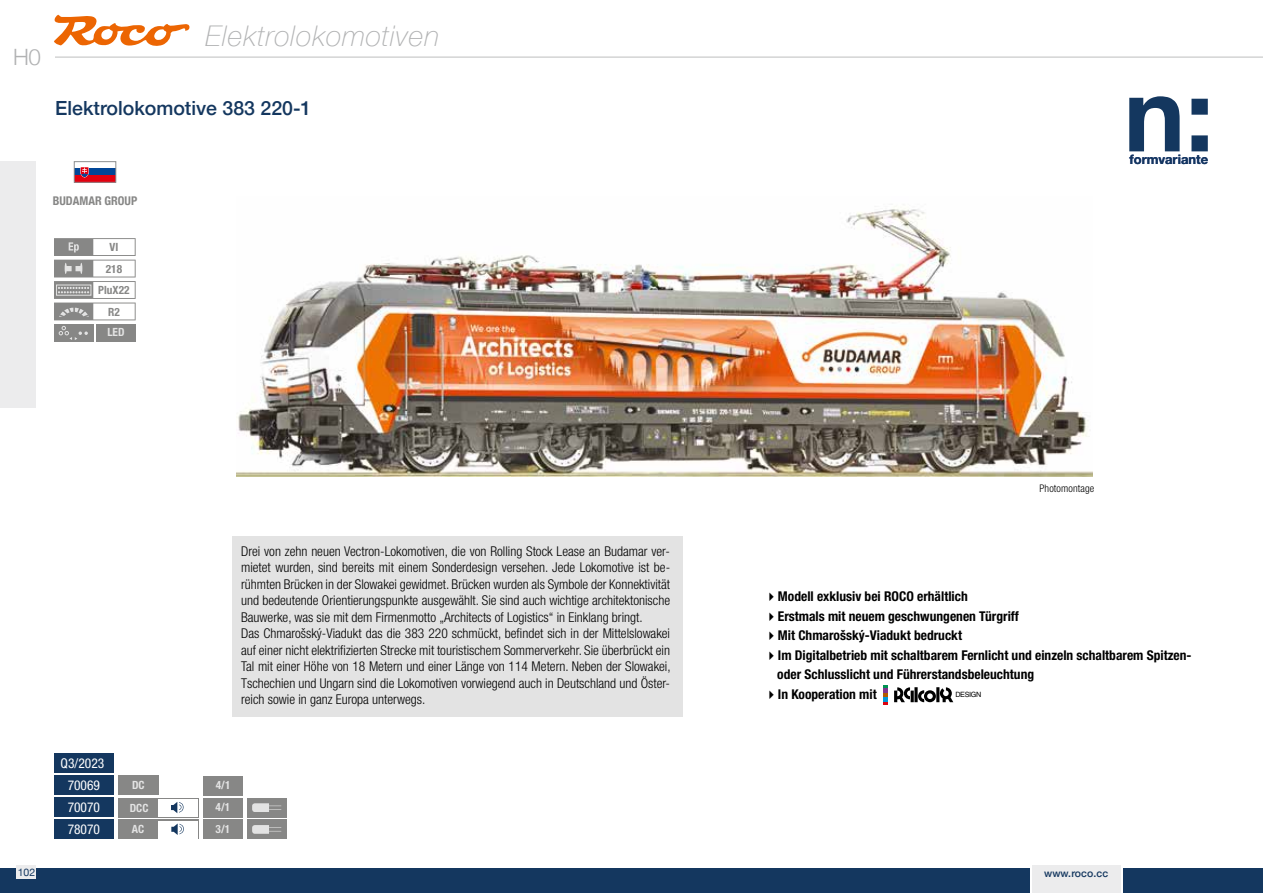
<style>
.page{position:relative;width:1263px;height:893px;background:#fff}
.page>*{position:absolute;margin:0;border:0;box-sizing:border-box;transform-origin:0 0}
.t1{font:700 103.95px "Helvetica Neue";color:#14375f}
.t2{font:italic 100 28.5px "Helvetica Neue";letter-spacing:.03em;color:#b1b2b3}
.t3{font:300 22.5px "Helvetica Neue";color:#b1b2b3}
.t4{font:500 19.5px "Helvetica Neue";color:#14375f}
.t5{font:300 condensed 13.5px/16.5px "Helvetica Neue LT Std";color:#000}
.t6{font:700 condensed 13.5px/19.5px "Helvetica Neue LT Std";color:#000}
.t7{font:condensed 13.5px "Helvetica Neue LT Std";color:#fff}
.t8{font:700 13.05px "Helvetica Neue";color:#1b327b}
.t9{font:700 condensed 12px "Helvetica Neue";color:#878786}
.t10{font:700 condensed 11.4px/21.9px "Helvetica Neue LT Std";color:#e3e3e3;text-align:justify}
.t11{font:700 condensed 11.4px/21.6px "Helvetica Neue LT Std";color:#878786;text-align:center}
.t12{font:300 condensed 10.5px "Helvetica Neue LT Std";letter-spacing:.01em;color:#000}
.t13{font:500 10.5px "Helvetica Neue";letter-spacing:.01em;color:#14375f}
.t14{font:10.5px "Helvetica Neue";color:#14375f}
.t15{font:7.2px "Helvetica";letter-spacing:-.05em;color:#000}
.s1{font-size:103.65px}
</style>
<div class="page">
<hr style="left:0;top:57px;width:1263px;height:1px;background:#bdbebe">
<svg style="left:54px;top:15px;width:136px;height:31px"></svg>
<div style="left:0;top:161px;width:36px;height:246px;background:#ececed"></div>
<div style="left:1032px;top:865px;width:89px;height:28px;background:#ececed"></div>
<div style="left:0;top:868px;width:1030px;height:25px;background:#14375f"></div>
<div style="left:1124px;top:868px;width:139px;height:25px;background:#14375f"></div>
<div style="left:17px;top:865px;width:19px;height:14px;background:#ececed"></div>
<div style="left:0;top:44px;width:54px;height:33px;background:#fff"></div>
<img style="left:237px;top:209px;width:856px;height:267px">
<div style="left:54px;top:820px;width:60px;height:19px;background:#14375f"></div>
<div style="left:54px;top:798px;width:60px;height:19px;background:#14375f"></div>
<div style="left:54px;top:776px;width:60px;height:19px;background:#14375f"></div>
<div style="left:54px;top:753px;width:60px;height:20px;background:#14375f"></div>
<svg style="left:54px;top:238px;width:82px;height:82px"></svg>
<div style="left:203px;top:776px;width:40px;height:19px;background:#878786"></div>
<div style="left:203px;top:798px;width:40px;height:19px;background:#878786"></div>
<div style="left:203px;top:820px;width:40px;height:19px;background:#878786"></div>
<div style="left:118px;top:776px;width:40px;height:19px;background:#878786"></div>
<div style="left:118px;top:798px;width:81px;height:19px;background:#878786"></div>
<div style="left:159px;top:799px;width:39px;height:17px;background:#fff"></div>
<svg style="left:171px;top:802px;width:12px;height:11px"></svg>
<div style="left:118px;top:820px;width:81px;height:19px;background:#878786"></div>
<div style="left:159px;top:821px;width:39px;height:17px;background:#fff"></div>
<svg style="left:171px;top:823px;width:13px;height:12px"></svg>
<div style="left:247px;top:798px;width:39px;height:19px;background:#878786"></div>
<svg style="left:252px;top:803px;width:29px;height:9px"></svg>
<div style="left:247px;top:820px;width:39px;height:19px;background:#878786"></div>
<svg style="left:252px;top:825px;width:29px;height:9px"></svg>
<div style="left:96px;top:324px;width:40px;height:17px;background:#878786"></div>
<div style="left:54px;top:324px;width:39px;height:17px;background:#878786"></div>
<svg style="left:59px;top:326px;width:29px;height:14px"></svg>
<div style="left:74px;top:168px;width:42px;height:7px;background:#014698"></div>
<div style="left:74px;top:175px;width:42px;height:7px;background:#e3000f"></div>
<svg style="left:80px;top:167px;width:9px;height:11px"></svg>
<div style="left:74px;top:161px;width:42px;height:22px;border:1px solid #8d8f90"></div>
<div style="left:232px;top:536px;width:450px;height:180px;background:#e3e3e3"></div>
<svg style="left:894px;top:687px;width:59px;height:15px"></svg>
<svg style="left:883px;top:685px;width:4px;height:19px"></svg>
<h3 class="t3" style="left:13px;top:39px;width:29px">H0</h3>
<h2 class="t2" style="left:206px;top:14px;width:235px">Elektrolokomotiven</h2>
<h3 class="t4" style="left:55px;top:93px;width:258px">Elektrolokomotive 383 220-1</h3>
<p class="t9" style="left:53px;top:191px;width:86px">BUDAMAR GROUP</p>
<p class="t11" style="left:106px;top:236px;width:18px">VI<br>218</p>
<p class="t11" style="left:108px;top:301px;width:13px">R2</p>
<p class="t11" style="left:98px;top:279px;width:33px">PluX22</p>
<p class="t10" style="left:107px;top:321px;width:19px">LED</p>
<p class="t7" style="left:61px;top:755px;width:45px">Q3/2023</p>
<p class="t7" style="left:68px;top:777px;width:34px">70069</p>
<p class="t7" style="left:68px;top:799px;width:34px">70070</p>
<p class="t7" style="left:68px;top:821px;width:34px">78070</p>
<p class="t10" style="left:132px;top:774px;width:14px">DC</p>
<p class="t10" style="left:132px;top:818px;width:14px">AC</p>
<p class="t10" style="left:130px;top:797px;width:20px">DCC</p>
<p class="t5" style="left:241px;top:543px;width:431px">Drei von zehn neuen Vectron-Lokomotiven, die von Rolling Stock Lease an Budamar ver&shy;mietet wurden, sind bereits mit einem Sonderdesign versehen. Jede Lokomotive ist be&shy;rühmten Brücken in der Slowakei gewidmet. Brücken wurden als Symbole der Konnektivität und bedeutende Orientierungspunkte ausgewählt. Sie sind auch wichtige architektonische Bauwerke, was sie mit dem Firmenmotto „Architects of Logistics“ in Einklang bringt.<br>Das Chmarošský-Viadukt das die 383 220 schmückt, befindet sich in der Mittelslowakei auf einer nicht elektrifizierten Strecke mit touristischem Sommerverkehr. Sie überbrückt ein Tal mit einer Höhe von 18 Metern und einer Länge von 114 Metern. Neben der Slowakei, Tschechien und Ungarn sind die Lokomotiven vorwiegend auch in Deutschland und Öster&shy;reich sowie in ganz Europa unterwegs.</p>
<p class="t10" style="left:216px;top:774px;width:16px">4/1<br>4/1<br>3/1</p>
<h1 class="t1" style="left:998px;top:33px;width:218px">n: <span class="s1">n:</span></h1>
<p class="t8" style="left:1129px;top:149px;width:80px">formvariante</p>
<p class="t12" style="left:1039px;top:482px;width:56px">Photomontage</p>
<p class="t6" style="left:764px;top:587px;width:205px">✔Modell exklusiv bei ROCO erhältlich</p>
<p class="t6" style="left:764px;top:606px;width:256px">✔Erstmals mit neuem geschwungenen Türgriff</p>
<p class="t6" style="left:764px;top:626px;width:199px">✔Mit Chmarošský-Viadukt bedruckt</p>
<p class="t6" style="left:777px;top:645px;width:416px;text-indent:-13px">✔Im Digitalbetrieb mit schaltbarem Fernlicht und einzeln schaltbarem Spitzen&shy;oder Schlusslicht und Führerstandsbeleuchtung</p>
<p class="t6" style="left:764px;top:684px;width:114px">✔In Kooperation mit</p>
<p class="t15" style="left:955px;top:689px;width:28px">DESIGN</p>
<p class="t14" style="left:18px;top:865px;width:19px">102</p>
<p class="t13" style="left:1044px;top:864px;width:66px">www.roco.cc</p>
</div>
